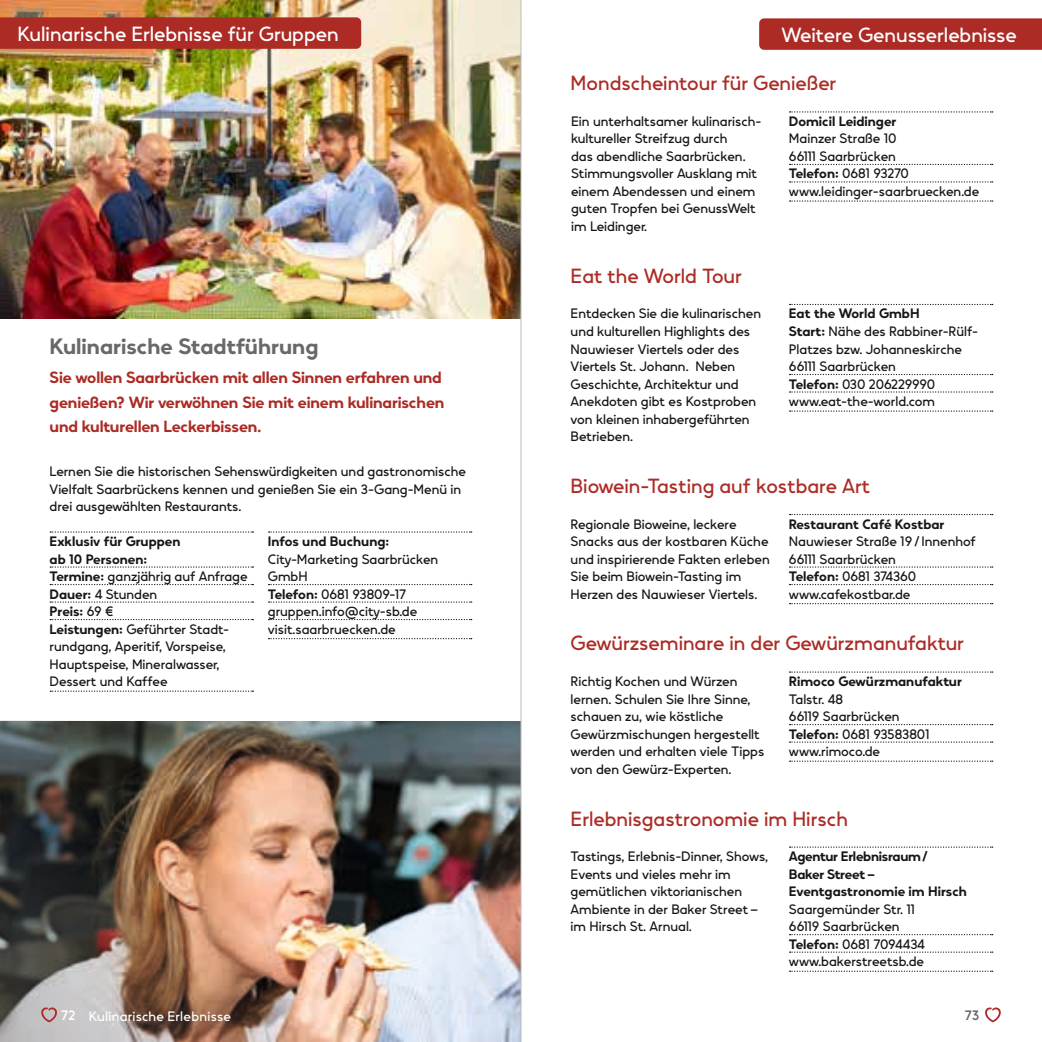
<style>
.page{position:relative;width:1042px;height:1042px;background:#fff}
.page>*{position:absolute;margin:0;border:0;box-sizing:border-box;transform-origin:0 0}
.t1{font:700 22.75px "Vary";color:#686868}
.t2{font:21px "Vary";color:#ac2b25}
.t3{font:21px "Vary";color:#fff}
.t4{font:700 16.62px/24.5px "Vary";letter-spacing:-.01em;color:#ac2b25}
.t5{font:14px/17.5px "Vary";color:#151616}
.t6{font:700 14px "Vary";color:#151616}
.t7{font:700 14px/17.5px "Vary";letter-spacing:-.02em;color:#151616}
.t8{font:14px "Vary";letter-spacing:.015em;color:#fff}
.t9{font:500 14px "Vary";color:#686868}
.s1{font-weight:700}
.s2{font-family:"Vary Variable"}
</style>
<div class="page">
<svg style="left:50px;top:531px;width:203px;height:2px"></svg>
<svg style="left:50px;top:566px;width:203px;height:2px"></svg>
<svg style="left:50px;top:584px;width:203px;height:1px"></svg>
<svg style="left:50px;top:601px;width:203px;height:2px"></svg>
<svg style="left:50px;top:619px;width:203px;height:1px"></svg>
<svg style="left:50px;top:690px;width:203px;height:2px"></svg>
<svg style="left:268px;top:531px;width:204px;height:2px"></svg>
<svg style="left:268px;top:584px;width:204px;height:1px"></svg>
<svg style="left:268px;top:601px;width:204px;height:2px"></svg>
<svg style="left:268px;top:619px;width:204px;height:1px"></svg>
<svg style="left:268px;top:638px;width:204px;height:1px"></svg>
<img style="left:0;top:0;width:521px;height:318px">
<div style="left:0;top:17px;width:361px;height:32px;background:#ac2b25"></div>
<svg style="left:789px;top:111px;width:204px;height:2px"></svg>
<svg style="left:789px;top:164px;width:204px;height:1px"></svg>
<svg style="left:789px;top:181px;width:204px;height:2px"></svg>
<svg style="left:789px;top:200px;width:204px;height:2px"></svg>
<svg style="left:789px;top:304px;width:204px;height:1px"></svg>
<svg style="left:789px;top:374px;width:204px;height:1px"></svg>
<svg style="left:789px;top:391px;width:204px;height:2px"></svg>
<svg style="left:789px;top:410px;width:204px;height:2px"></svg>
<svg style="left:789px;top:514px;width:204px;height:1px"></svg>
<svg style="left:789px;top:566px;width:204px;height:2px"></svg>
<svg style="left:789px;top:584px;width:204px;height:1px"></svg>
<svg style="left:789px;top:603px;width:204px;height:1px"></svg>
<svg style="left:789px;top:671px;width:204px;height:2px"></svg>
<svg style="left:789px;top:724px;width:204px;height:1px"></svg>
<svg style="left:789px;top:741px;width:204px;height:2px"></svg>
<svg style="left:789px;top:760px;width:204px;height:2px"></svg>
<svg style="left:789px;top:846px;width:204px;height:2px"></svg>
<svg style="left:789px;top:934px;width:204px;height:1px"></svg>
<svg style="left:789px;top:951px;width:204px;height:2px"></svg>
<svg style="left:789px;top:970px;width:204px;height:2px"></svg>
<div style="left:759px;top:18px;width:283px;height:32px;background:#ac2b25"></div>
<img style="left:0;top:720px;width:521px;height:322px">
<svg style="left:41px;top:1007px;width:16px;height:15px"></svg>
<svg style="left:985px;top:1007px;width:16px;height:15px"></svg>
<hr style="left:521px;top:0;width:1px;height:1042px;background:#bababb">
<h2 class="t3" style="left:18px;top:16px;width:322px">Kulinarische Erlebnisse für Gruppen</h2>
<h1 class="t1" style="left:50px;top:327px;width:270px">Kulinarische Stadtführung</h1>
<p class="t4" style="left:50px;top:363px;width:396px">Sie wollen Saarbrücken mit allen Sinnen erfahren und genießen? Wir verwöhnen Sie mit einem kulinarischen und kulturellen Leckerbissen.</p>
<p class="t5" style="left:50px;top:461px;width:418px">Lernen Sie die historischen Sehenswürdigkeiten und gastronomische<br>Vielfalt Saarbrückens kennen und genießen Sie ein 3-Gang-Menü in drei ausgewählten Restaurants.</p>
<p class="t5" style="left:50px;top:531px;width:199px"><span class="s1">Exklusiv für Gruppen<br>ab 10 Personen:<br>Termine:</span> ganzjährig auf Anfrage<br><span class="s1">Dauer:</span> 4 Stunden<br><span class="s1">Preis:</span> 69 €<br><span class="s1">Leistungen:</span> Geführter Stadt&shy;rundgang, Aperitif, Vorspeise,<br>Hauptspeise, Mineralwasser,<br>Dessert und Kaffee</p>
<p class="t6" style="left:268px;top:529px;width:123px">Infos und Buchung:</p>
<p class="t5" style="left:268px;top:549px;width:172px">City-Marketing Saarbrücken<br>GmbH<br><span class="s1">Telefon:</span> 0681 93809-17 gruppen.info@city-sb.de visit.saarbruecken.de</p>
<h2 class="t3" style="left:781px;top:17px;width:237px">Weitere Genusserlebnisse</h2>
<h2 class="t2" style="left:570px;top:65px;width:267px">Mondscheintour für Genießer</h2>
<p class="t5" style="left:571px;top:111px;width:192px">Ein unterhaltsamer kulinarisch&shy;kultureller Streifzug durch<br>das abendliche Saarbrücken.<br>Stimmungsvoller Ausklang mit einem Abendessen und einem guten Tropfen bei GenussWelt im Leidinger.</p>
<h2 class="t2" style="left:570px;top:258px;width:173px">Eat the World Tour</h2>
<p class="t5" style="left:570px;top:304px;width:192px">Entdecken Sie die kulinarischen und kulturellen Highlights des<br>Nauwieser Viertels oder des<br>Viertels St. Johann. Neben<br>Geschichte, Architektur und<br>Anekdoten gibt es Kostproben von kleinen inhabergeführten<br>Betrieben.</p>
<p class="t6" style="left:789px;top:109px;width:109px">Domicil Leidinger</p>
<p class="t5" style="left:789px;top:129px;width:192px">Mainzer Straße 10<br>66111 Saarbrücken<br><span class="s1">Telefon:</span> 0681 93270 www.leidinger-saarbruecken.de</p>
<p class="t5" style="left:789px;top:304px;width:191px"><span class="s1">Eat the World GmbH<br>Start:</span> Nähe des Rabbiner-Rülf-<br>Platzes bzw. Johanneskirche<br>66111 Saarbrücken<br><span class="s1">Telefon:</span> 030 206229990 www.eat-the-world.com</p>
<h2 class="t2" style="left:570px;top:468px;width:301px">Biowein-Tasting auf kostbare Art</h2>
<p class="t5" style="left:570px;top:514px;width:201px">Regionale Bioweine, leckere<br>Snacks aus der kostbaren Küche und inspirierende Fakten erleben<br>Sie beim Biowein-Tasting im<br>Herzen des Nauwieser Viertels.</p>
<p class="t6" style="left:789px;top:512px;width:157px">Restaurant Café Kostbar</p>
<p class="t5" style="left:789px;top:531px;width:188px">Nauwieser Straße 19 / Innenhof<br>66111 Saarbrücken<br><span class="s1">Telefon:</span> 0681 374360 www.cafekostbar.de</p>
<h2 class="t2" style="left:570px;top:626px;width:395px">Gewürzseminare in der Gewürzmanufaktur</h2>
<p class="t5" style="left:570px;top:671px;width:195px">Richtig Kochen und Würzen lernen. Schulen Sie Ihre Sinne, schauen zu, wie köstliche<br>Gewürzmischungen hergestellt werden und erhalten viele Tipps von den Gewürz-Experten.</p>
<p class="t6" style="left:789px;top:669px;width:174px">Rimoco Gewürzmanufaktur</p>
<p class="t5" style="left:789px;top:689px;width:142px">Talstr. 48<br>66119 Saarbrücken<br><span class="s1">Telefon:</span> 0681 93583801 www.rimoco.de</p>
<h2 class="t2" style="left:570px;top:801px;width:279px">Erlebnisgastronomie im Hirsch</h2>
<p class="t5" style="left:570px;top:846px;width:199px">Tastings, Erlebnis-Dinner, Shows,<br>Events und vieles mehr im gemütlichen viktorianischen<br>Ambiente in der Baker Street – im Hirsch St. Arnual.</p>
<p class="t7" style="left:789px;top:846px;width:179px">Agentur Erlebnisraum /<br>Baker Street –<br>Eventgastronomie im Hirsch</p>
<p class="t5" style="left:789px;top:899px;width:137px">Saargemünder Str. 11<br>66119 Saarbrücken<br><span class="s1">Telefon:</span> 0681 7094434 www.bakerstreetsb.de</p>
<p class="t8" style="left:61px;top:1004px;width:171px"><span class="s2">72</span> Kulinarische Erlebnisse</p>
<p class="t9" style="left:965px;top:1003px;width:16px">73</p>
</div>
